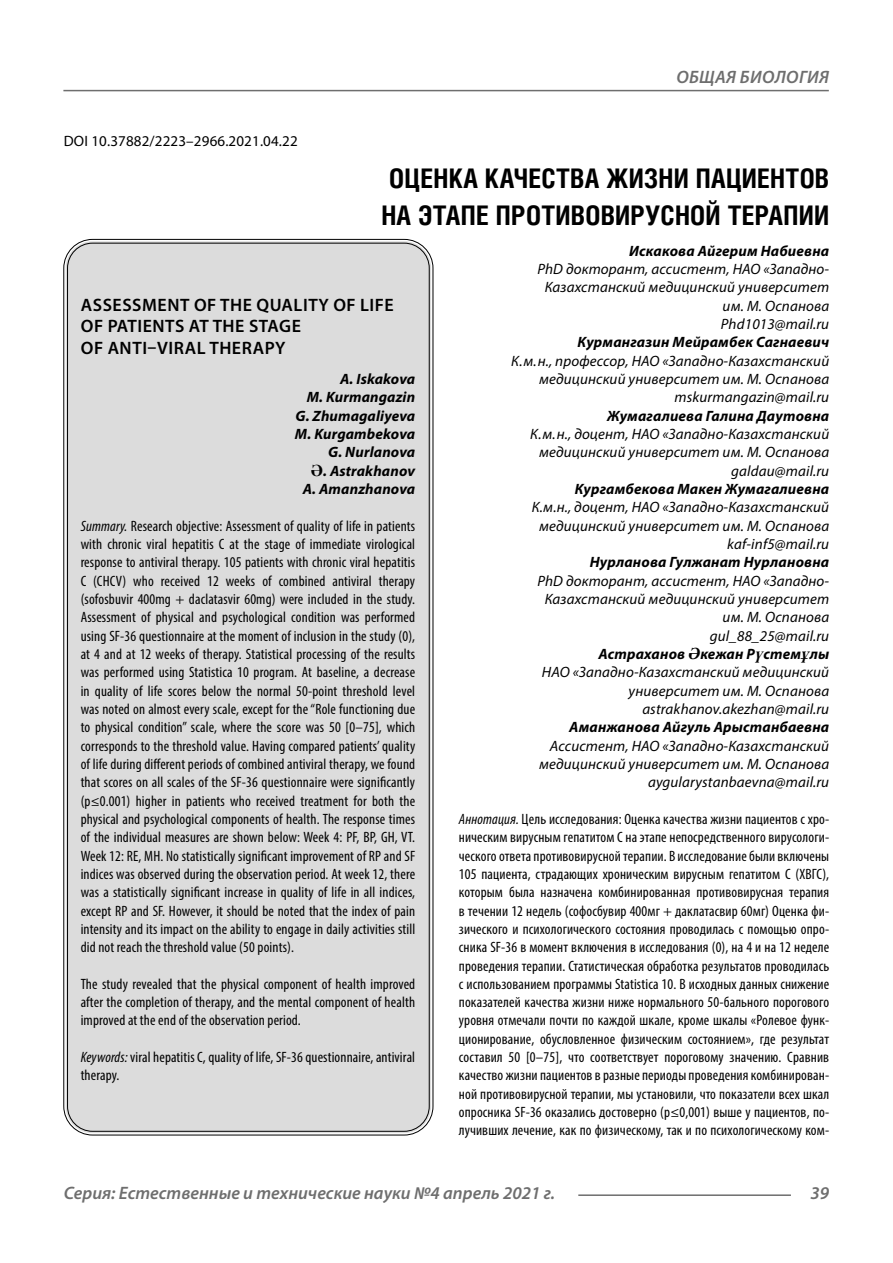
<style>
.page{position:relative;width:893px;height:1263px;background:#fff}
.page>*{position:absolute;margin:0;border:0;box-sizing:border-box;transform-origin:0 0}
.Header{font:700 27px/37.5px "Helios Cond C";letter-spacing:.01em;color:#000}
.Header-eng{font:600 18px/21.6px "Myriad Pro";letter-spacing:.03em;color:#000}
.t1{font:italic 600 18px "Myriad Pro";color:#6e6e6e}
.t2{font:italic 600 18px "Myriad Pro";letter-spacing:.02em;color:#6e6e6e}
.Annotation-eng{font:condensed 15px/18.3px "Myriad Pro";letter-spacing:.01em;color:#000;text-align:justify}
.Annotation-rus{font:condensed 15px/18.3px "Myriad Pro";letter-spacing:.01em;color:#000;text-align:justify}
.Author-doc{font:italic 15px/18.3px "Myriad Pro";letter-spacing:.01em;color:#000;text-align:right}
.Author{font:italic 700 15px "Myriad Pro";letter-spacing:.01em;color:#000}
.Author-email{font:italic 15px "Myriad Pro";letter-spacing:.01em;color:#000}
.Author-eng{font:italic 700 15px "Myriad Pro";letter-spacing:.01em;color:#000}
.DOI{font:15px "Myriad Pro";letter-spacing:.01em;color:#000}
.s1{font-family:"Times New Roman";font-size:16.5px}
.s2{font-style:italic}
.s3{font-family:"Times New Roman";font-style:normal;font-size:16.5px}
</style>
<div class="page">
<div style="left:66px;top:241px;width:365px;height:892px;background:#dcdcdc;border-radius:27px"></div>
<hr style="left:578px;top:1194px;width:213px;height:2px;background:#6e6e6e">
<hr style="left:63px;top:90px;width:766px;height:1px;background:#6e6e6e">
<p class="DOI" style="left:64px;top:132px;width:235px">DOI 10.37882/2223–2966.2021.04.22</p>
<p class="t2" style="left:676px;top:66px;width:154px">ОБЩАЯ БИОЛОГИЯ</p>
<p class="Header" style="left:381px;top:159px;width:449px">ОЦЕНКА КАЧЕСТВА ЖИЗНИ ПАЦИЕНТОВ<br>НА ЭТАПЕ ПРОТИВОВИРУСНОЙ ТЕРАПИИ</p>
<p class="Author" style="left:629px;top:241px;width:201px">Искакова Айгерим Набиевна</p>
<p class="Author-doc" style="left:537px;top:260px;width:293px">PhD докторант, ассистент, НАО «Западно-<br>Казахстанский медицинский университет им. М. Оспанова</p>
<p class="Author-email" style="left:721px;top:315px;width:110px">Phd1013@mail.ru</p>
<p class="Author" style="left:578px;top:333px;width:253px">Курмангазин Мейрамбек Сагнаевич</p>
<p class="Author-doc" style="left:511px;top:351px;width:319px">К.м.н., профессор, НАО «Западно-Казахстанский медицинский университет им. М. Оспанова</p>
<p class="Author-email" style="left:674px;top:388px;width:156px">mskurmangazin@mail.ru</p>
<p class="Author" style="left:607px;top:406px;width:224px">Жумагалиева Галина Даутовна</p>
<p class="Author-doc" style="left:530px;top:425px;width:300px;text-align:center">К.м.н., доцент, НАО «Западно-Казахстанский медицинский университет им. М. Оспанова</p>
<p class="Author-email" style="left:731px;top:461px;width:99px">galdau@mail.ru</p>
<p class="Author" style="left:575px;top:479px;width:256px">Кургамбекова Макен Жумагалиевна</p>
<p class="Author-doc" style="left:532px;top:498px;width:299px;text-align:center">К.м.н., доцент, НАО «Западно-Казахстанский медицинский университет им. М. Оспанова</p>
<p class="Author-email" style="left:727px;top:535px;width:103px">kaf-inf5@mail.ru</p>
<p class="Author" style="left:590px;top:552px;width:241px">Нурланова Гулжанат Нурлановна</p>
<p class="Author-doc" style="left:537px;top:571px;width:293px">PhD докторант, ассистент, НАО «Западно-<br>Казахстанский медицинский университет им. М. Оспанова</p>
<p class="Author-email" style="left:710px;top:626px;width:121px">gul_88_25@mail.ru</p>
<p class="Author" style="left:599px;top:644px;width:232px">Астраханов <span class="s1">Ә</span>кежан Р<span class="s1">ү</span>стем<span class="s1">ұ</span>лы</p>
<p class="Author-doc" style="left:542px;top:663px;width:289px">НАО «Западно-Казахстанский медицинский университет им. М. Оспанова</p>
<p class="Author-email" style="left:642px;top:700px;width:188px">astrakhanov.akezhan@mail.ru</p>
<p class="Author" style="left:569px;top:717px;width:261px">Аманжанова Айгуль Арыстанбаевна</p>
<p class="Author-doc" style="left:539px;top:736px;width:292px">Ассистент, НАО «Западно-Казахстанский медицинский университет им. М. Оспанова</p>
<p class="Author-email" style="left:648px;top:773px;width:183px">aygularystanbaevna@mail.ru</p>
<p class="Annotation-rus" style="left:459px;top:810px;width:372px"><span class="s2">Аннотация.</span> Цель исследования: Оценка качества жизни пациентов с хро&shy;ническим вирусным гепатитом С на этапе непосредственного вирусологи&shy;ческого ответа противовирусной терапии. В исследование были включены 105 пациента, страдающих хроническим вирусным гепатитом С (ХВГС), которым была назначена комбинированная противовирусная терапия в течении 12 недель (софосбувир 400мг + даклатасвир 60мг) Оценка фи&shy;зического и психологического состояния проводилась с помощью опро&shy;сника SF‑36 в момент включения в исследования (0), на 4 и на 12 неделе проведения терапии. Статистическая обработка результатов проводилась с использованием программы Statistica 10. В исходных данных снижение показателей качества жизни ниже нормального 50-бального порогового уровня отмечали почти по каждой шкале, кроме шкалы «Ролевое функ&shy;ционирование, обусловленное физическим состоянием», где результат составил 50 [0–75], что соответствует пороговому значению. Сравнив качество жизни пациентов в разные периоды проведения комбинирован&shy;ной противовирусной терапии, мы установили, что показатели всех шкал опросника SF‑36 оказались достоверно (p≤0,001) выше у пациентов, по&shy;лучивших лечение, как по физическому, так и по психологическому ком-</p>
<p class="Header-eng" style="left:81px;top:293px;width:315px">ASSESSMENT OF THE QUALITY OF LIFE<br>OF PATIENTS AT THE STAGE<br>OF ANTI–VIRAL THERAPY</p>
<p class="Author-eng" style="left:340px;top:369px;width:77px">A. Iskakova</p>
<p class="Author-eng" style="left:307px;top:388px;width:110px">M. Kurmangazin</p>
<p class="Author-eng" style="left:295px;top:406px;width:121px">G. Zhumagaliyeva</p>
<p class="Author-eng" style="left:295px;top:424px;width:122px">M. Kurgambekova</p>
<p class="Author-eng" style="left:328px;top:443px;width:89px">G. Nurlanova</p>
<p class="Author-eng" style="left:311px;top:461px;width:106px"><span class="s3">Ә</span>. Astrakhanov</p>
<p class="Author-eng" style="left:303px;top:479px;width:114px">A. Amanzhanova</p>
<p class="Annotation-eng" style="left:81px;top:516px;width:336px"><span class="s2">Summary.</span> Research objective: Assessment of quality of life in patients with chronic viral hepatitis C at the stage of immediate virological response to antiviral therapy. 105 patients with chronic viral hepatitis C (CHCV) who received 12 weeks of combined antiviral therapy (sofosbuvir 400mg + daclatasvir 60mg) were included in the study.<br>Assessment of physical and psychological condition was performed using SF‑36 questionnaire at the moment of inclusion in the study (0), at 4 and at 12 weeks of therapy. Statistical processing of the results was performed using Statistica 10 program. At baseline, a decrease in quality of life scores below the normal 50-point threshold level was noted on almost every scale, except for the “Role functioning due to physical condition” scale, where the score was 50 [0–75], which corresponds to the threshold value. Having compared patients’ quality of life during different periods of combined antiviral therapy, we found that scores on all scales of the SF‑36 questionnaire were significantly (p≤0.001) higher in patients who received treatment for both the physical and psychological components of health. The response times of the individual measures are shown below: Week 4: PF, BP, GH, VT.<br>Week 12: RE, MH. No statistically significant improvement of RP and SF indices was observed during the observation period. At week 12, there was a statistically significant increase in quality of life in all indices, except RP and SF. However, it should be noted that the index of pain intensity and its impact on the ability to engage in daily activities still did not reach the threshold value (50 points).</p>
<p class="Annotation-eng" style="left:81px;top:974px;width:336px">The study revealed that the physical component of health improved after the completion of therapy, and the mental component of health improved at the end of the observation period.</p>
<p class="Annotation-eng" style="left:81px;top:1048px;width:336px"><span class="s2">Keywords:</span> viral hepatitis C, quality of life, SF‑36 questionnaire, antiviral therapy.</p>
<p class="t1" style="left:64px;top:1182px;width:493px">Серия: Естественные и технические науки №4 апрель 2021 г.</p>
<p class="t1" style="left:810px;top:1182px;width:20px">39</p>
</div>
